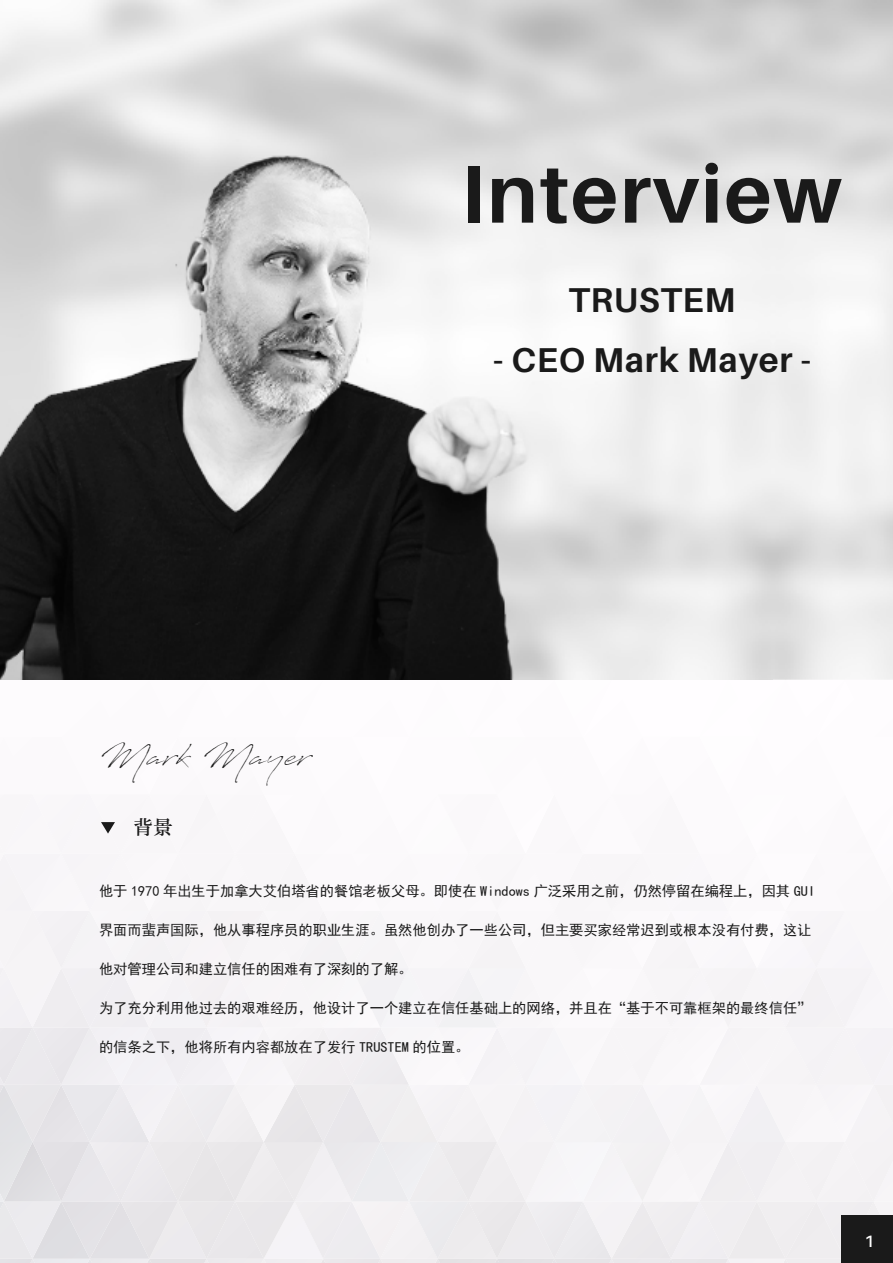
<style>
.page{position:relative;width:893px;height:1263px;background:#fff}
.page>*{position:absolute;margin:0;border:0;box-sizing:border-box;transform-origin:0 0}
.t1{font:700 82.05px "Aileron";letter-spacing:.02em;color:#1a1a1a}
.t2{font:700 34.5px "Aileron";letter-spacing:.02em;color:#1a1a1a}
.t3{font:34.5px "Antro Vectra";letter-spacing:.02em;color:#1a1a1a}
.t4{font:19.5px "HGS Mincho B";color:#1a1a1a}
.t5{font:600 16.5px "Aileron";color:#fff}
.t6{font:14.25px "Sim Hei";color:#1a1a1a}
</style>
<div class="page">
<img style="left:0;top:0;width:893px;height:680px">
<svg style="left:0;top:822px;width:893px;height:441px"></svg>
<h1 class="t1" style="left:461px;top:148px;width:382px">Interview</h1>
<h2 class="t2" style="left:568px;top:281px;width:169px">TRUSTEM</h2>
<h2 class="t2" style="left:493px;top:341px;width:319px">- CEO Mark Mayer -</h2>
<h2 class="t3" style="left:99px;top:731px;width:213px">Mark Mayer</h2>
<h3 class="t4" style="left:134px;top:817px;width:40px">背景</h3>
<p class="t6" style="left:99px;top:883px;width:718px">他于 1970 年出生于加拿大艾伯塔省的餐馆老板父母。即使在 Windows 广泛采用之前，仍然停留在编程上，因其 GUI</p>
<p class="t6" style="left:99px;top:922px;width:714px">界面而蜚声国际，他从事程序员的职业生涯。虽然他创办了一些公司，但主要买家经常迟到或根本没有付费，这让</p>
<p class="t6" style="left:99px;top:961px;width:315px">他对管理公司和建立信任的困难有了深刻的了解。</p>
<p class="t6" style="left:99px;top:1000px;width:714px">为了充分利用他过去的艰难经历，他设计了一个建立在信任基础上的网络，并且在“基于不可靠框架的最终信任”</p>
<p class="t6" style="left:99px;top:1039px;width:372px">的信条之下，他将所有内容都放在了发行 TRUSTEM 的位置。</p>
<p class="t5" style="left:864px;top:1232px;width:11px">1</p>
</div>
